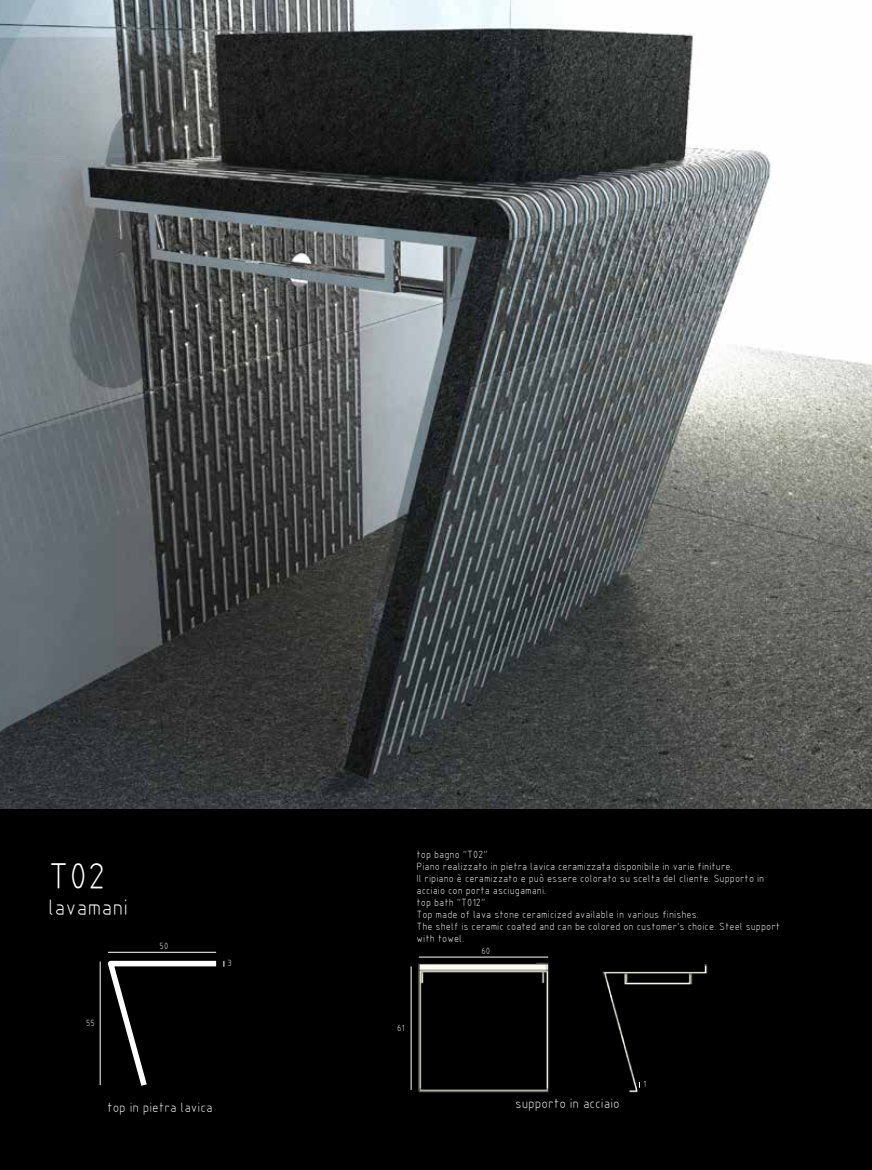
<style>
.page{position:relative;width:872px;height:1170px;background:#fff}
.page>*{position:absolute;margin:0;border:0;box-sizing:border-box;transform-origin:0 0}
.t1{font:37.5px "SW Isop 1";color:#fff}
.t2{font:22.5px "SW Isop 1";color:#fff}
.t3{font:13.5px "SW Isop 1";color:#fff}
.t4{font:10.5px/12px "SW Isop 1";color:#fff}
.t5{font:9px "SW Isop 1";color:#fff}
</style>
<div class="page">
<img style="left:0;top:0;width:872px;height:809px">
<div style="left:0;top:809px;width:872px;height:360px;background:#000"></div>
<img style="left:410px;top:956px;width:140px;height:137px">
<hr style="left:100px;top:961px;width:1px;height:123px;background:#fff">
<hr style="left:108px;top:951px;width:108px;height:1px;background:#fff">
<svg style="left:108px;top:960px;width:117px;height:126px"></svg>
<img style="left:602px;top:964px;width:106px;height:129px">
<hr style="left:411px;top:966px;width:1px;height:123px;background:#fff">
<hr style="left:419px;top:956px;width:129px;height:1px;background:#fff">
<h1 class="t1" style="left:48px;top:852px;width:59px">T02</h1>
<h2 class="t2" style="left:48px;top:892px;width:82px">lavamani</h2>
<p class="t5" style="left:86px;top:1017px;width:10px">55</p>
<p class="t5" style="left:160px;top:940px;width:10px">50</p>
<p class="t5" style="left:228px;top:957px;width:6px">3</p>
<p class="t4" style="left:416px;top:848px;width:365px">top bagno "T02"<br>Piano realizzato in pietra lavica ceramizzata disponibile in varie finiture.<br>Il ripiano è ceramizzato e può essere colorato su scelta del cliente. Supporto in acciaio con porta asciugamani.<br>top bath "T012"<br>Top made of lava stone ceramicized available in various finishes.<br>The shelf is ceramic coated and can be colored on customer's choice. Steel support with towel.</p>
<p class="t5" style="left:481px;top:945px;width:10px">60</p>
<p class="t5" style="left:397px;top:1022px;width:9px">61</p>
<p class="t5" style="left:643px;top:1078px;width:5px">1</p>
<p class="t3" style="left:107px;top:1099px;width:107px">top in pietra lavica</p>
<p class="t3" style="left:515px;top:1095px;width:106px">supporto in acciaio</p>
</div>
